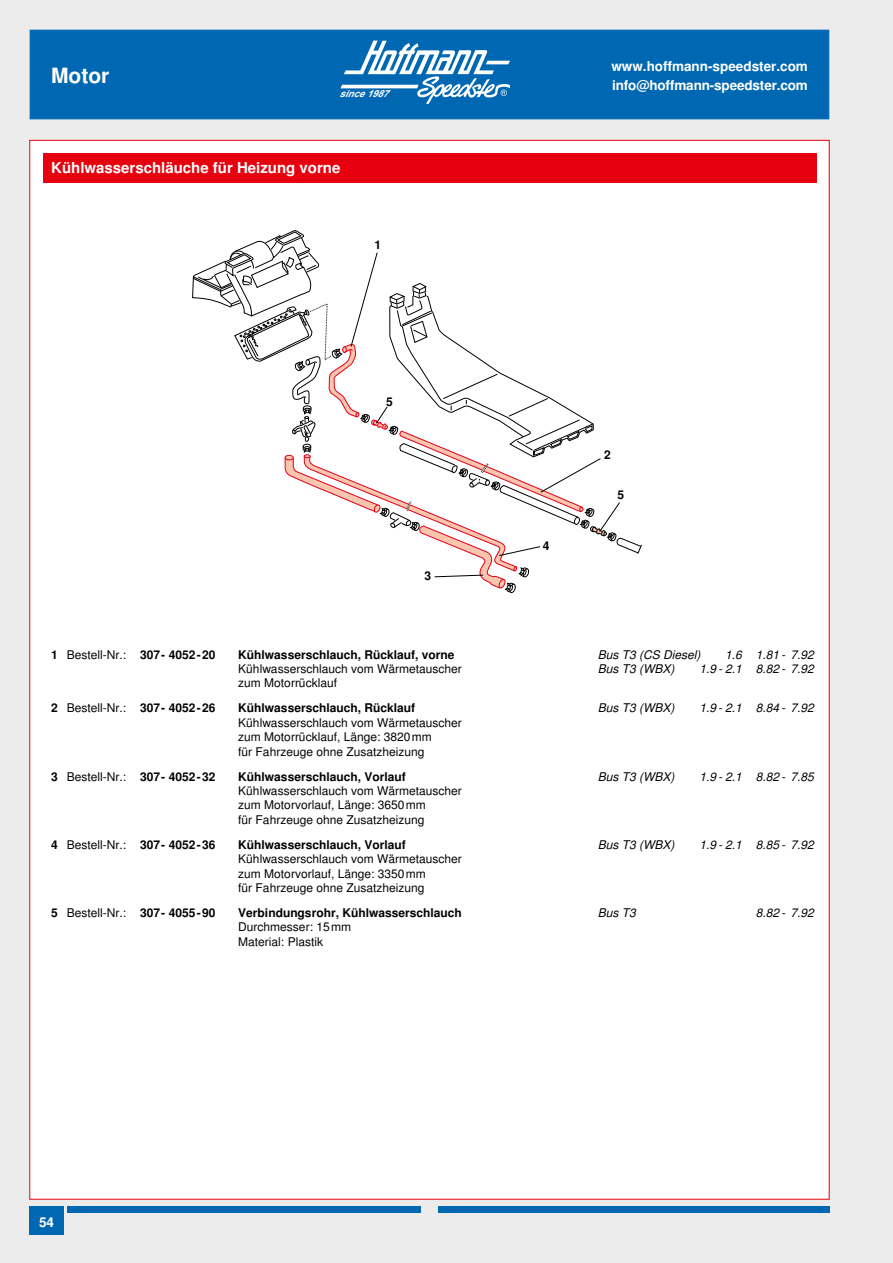
<style>
.page{position:relative;width:893px;height:1263px;background:#ececec}
.page>*{position:absolute;margin:0;border:0;box-sizing:border-box;transform-origin:0 0}
.t1{font:700 21px "Helvetica";color:#fff}
.t2{font:700 15px "Helvetica";color:#fff}
.t3{font:700 13.5px/18.3px "Helvetica";letter-spacing:-.005em;color:#fff}
.t4{font:12px/14.4px "Helvetica";color:#000}
.t5{font:700 12px "Helvetica";color:#000}
.t6{font:italic 12px "Helvetica";color:#000}
.t7{font:italic 700 9.6px "Arial";color:#fff}
.s1{font-weight:400}
</style>
<div class="page">
<div style="left:30px;top:1206px;width:34px;height:29px;background:#0068b3"></div>
<div style="left:67px;top:1206px;width:354px;height:6px;background:#0068b3"></div>
<div style="left:438px;top:1206px;width:391px;height:6px;background:#0068b3"></div>
<div style="left:30px;top:30px;width:799px;height:89px;background:#0068b3;border:1px solid #0068b3"></div>
<svg style="left:341px;top:41px;width:169px;height:63px"></svg>
<div style="left:30px;top:140px;width:799px;height:1059px;background:#fff"></div>
<div style="left:43px;top:153px;width:773px;height:30px;background:#e7000e"></div>
<svg style="left:192px;top:230px;width:450px;height:363px"></svg>
<h1 class="t1" style="left:51px;top:63px;width:60px">Motor</h1>
<p class="t3" style="left:611px;top:58px;width:198px">www.hoffmann-speedster.com info@hoffmann-speedster.com</p>
<p class="t7" style="left:339px;top:87px;width:57px">since1987</p>
<p class="t2" style="left:51px;top:159px;width:291px">Kühlwasserschläuche für Heizung vorne</p>
<p class="t5" style="left:374px;top:238px;width:8px">1</p>
<p class="t5" style="left:386px;top:395px;width:8px">5</p>
<p class="t5" style="left:424px;top:569px;width:8px">3</p>
<p class="t5" style="left:543px;top:539px;width:8px">4</p>
<p class="t5" style="left:604px;top:447px;width:8px">2</p>
<p class="t5" style="left:617px;top:488px;width:8px">5</p>
<p class="t5" style="left:51px;top:647px;width:166px">1 <span class="s1">Bestell-Nr.:</span> 307- 4052-20</p>
<p class="t5" style="left:238px;top:647px;width:218px">Kühlwasserschlauch, Rücklauf, vorne</p>
<p class="t6" style="left:598px;top:647px;width:104px">Bus T3 (CS Diesel)</p>
<p class="t6" style="left:725px;top:647px;width:90px">1.6 1.81 - 7.92</p>
<p class="t4" style="left:238px;top:662px;width:225px">Kühlwasserschlauch vom Wärmetauscher</p>
<p class="t6" style="left:598px;top:662px;width:78px">Bus T3 (WBX)</p>
<p class="t6" style="left:700px;top:662px;width:116px">1.9 - 2.1 8.82 - 7.92</p>
<p class="t4" style="left:238px;top:676px;width:100px">zum Motorrücklauf</p>
<p class="t5" style="left:51px;top:701px;width:166px">2 <span class="s1">Bestell-Nr.:</span> 307- 4052-26</p>
<p class="t5" style="left:238px;top:701px;width:178px">Kühlwasserschlauch, Rücklauf</p>
<p class="t6" style="left:598px;top:701px;width:78px">Bus T3 (WBX)</p>
<p class="t6" style="left:700px;top:701px;width:116px">1.9 - 2.1 8.84 - 7.92</p>
<p class="t4" style="left:238px;top:716px;width:225px">Kühlwasserschlauch vom Wärmetauscher zum Motorrücklauf, Länge: 3820mm<br>für Fahrzeuge ohne Zusatzheizung</p>
<p class="t5" style="left:51px;top:769px;width:166px">3 <span class="s1">Bestell-Nr.:</span> 307- 4052-32</p>
<p class="t5" style="left:238px;top:769px;width:169px">Kühlwasserschlauch, Vorlauf</p>
<p class="t6" style="left:598px;top:769px;width:78px">Bus T3 (WBX)</p>
<p class="t6" style="left:700px;top:769px;width:116px">1.9 - 2.1 8.82 - 7.85</p>
<p class="t4" style="left:238px;top:784px;width:225px">Kühlwasserschlauch vom Wärmetauscher zum Motorvorlauf, Länge: 3650mm<br>für Fahrzeuge ohne Zusatzheizung</p>
<p class="t5" style="left:51px;top:837px;width:166px">4 <span class="s1">Bestell-Nr.:</span> 307- 4052-36</p>
<p class="t5" style="left:238px;top:837px;width:169px">Kühlwasserschlauch, Vorlauf</p>
<p class="t6" style="left:598px;top:837px;width:78px">Bus T3 (WBX)</p>
<p class="t6" style="left:700px;top:837px;width:116px">1.9 - 2.1 8.85 - 7.92</p>
<p class="t4" style="left:238px;top:852px;width:225px">Kühlwasserschlauch vom Wärmetauscher zum Motorvorlauf, Länge: 3350mm<br>für Fahrzeuge ohne Zusatzheizung</p>
<p class="t5" style="left:51px;top:906px;width:166px">5 <span class="s1">Bestell-Nr.:</span> 307- 4055-90</p>
<p class="t5" style="left:238px;top:906px;width:225px">Verbindungsrohr, Kühlwasserschlauch</p>
<p class="t6" style="left:598px;top:906px;width:40px">Bus T3</p>
<p class="t6" style="left:756px;top:906px;width:59px">8.82 - 7.92</p>
<p class="t4" style="left:238px;top:920px;width:114px">Durchmesser: 15mm<br>Material: Plastik</p>
<p class="t3" style="left:39px;top:1213px;width:17px">54</p>
</div>
